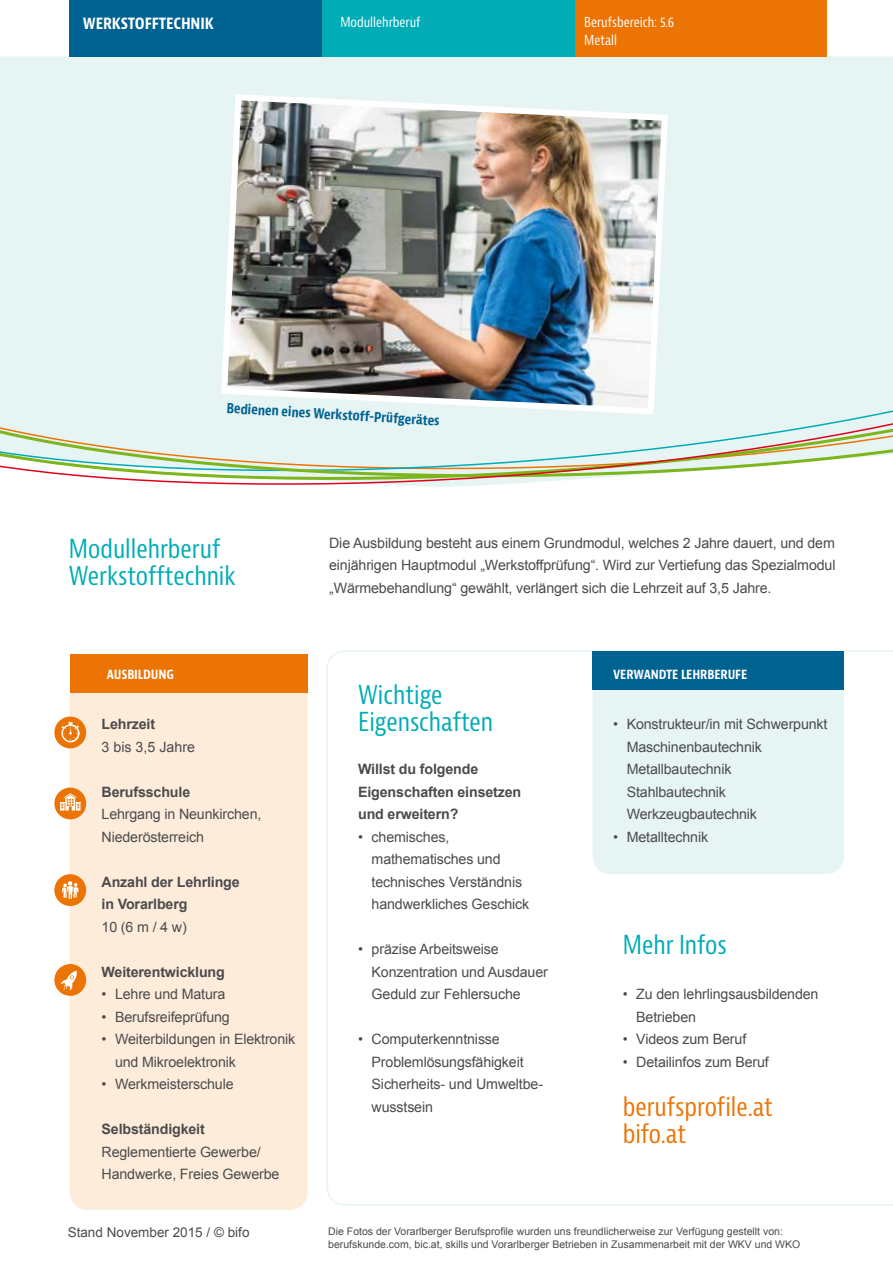
<style>
.page{position:relative;width:893px;height:1263px;background:#fff}
.page>*{position:absolute;margin:0;border:0;box-sizing:border-box;transform-origin:0 0}
.t1{font:condensed 25.5px/27px "Bernina Sans";color:#00acb6}
.t2{font:condensed 25.5px/27px "Bernina Sans";color:#ec7405}
.t3{font:700 condensed 16.5px "Bernina Sans";letter-spacing:-.01em;color:#fff}
.t4{font:14.25px/22.5px "Arial";letter-spacing:-.01em;color:#4b4b4d}
.t5{font:700 14.25px/22.5px "Arial";letter-spacing:-.01em;color:#4b4b4d}
.t6{font:condensed 13.5px/18px "Bernina Sans";color:#fff}
.t7{font:700 condensed 13.5px "Bernina Sans";color:#006291}
.t8{font:700 condensed 13.5px "Bernina Sans";letter-spacing:-.01em;color:#fff}
.t9{font:13.5px "Arial";color:#4b4b4d}
.t10{font:10.5px/13.5px "Arial";color:#4b4b4d}
</style>
<div class="page">
<div style="left:0;top:57px;width:893px;height:197px;background:#e7f4f4"></div>
<svg style="left:326px;top:650px;width:567px;height:556px"></svg>
<div style="left:70px;top:660px;width:238px;height:550px;background:#feecdb;border-radius:18px"></div>
<div style="left:54px;top:716px;width:32px;height:32px;background:#ec7405;border-radius:50%"></div>
<svg style="left:61px;top:722px;width:18px;height:20px"></svg>
<svg style="left:54px;top:787px;width:32px;height:32px"></svg>
<svg style="left:60px;top:793px;width:21px;height:17px"></svg>
<div style="left:54px;top:964px;width:32px;height:32px;background:#ec7405;border-radius:50%"></div>
<svg style="left:61px;top:971px;width:16px;height:19px"></svg>
<div style="left:54px;top:874px;width:32px;height:32px;background:#ec7405;border-radius:50%"></div>
<svg style="left:62px;top:881px;width:17px;height:18px"></svg>
<div style="left:70px;top:655px;width:238px;height:38px;background:#ec7405"></div>
<div style="left:593px;top:690px;width:251px;height:184px;background:#e7f4f4"></div>
<div style="left:593px;top:652px;width:251px;height:38px;background:#006291"></div>
<div style="left:0;top:254px;width:893px;height:12px;background:#e7f4f4"></div>
<svg style="left:0;top:268px;width:893px;height:219px;background:#e2ede6"></svg>
<div style="left:574px;top:0;width:253px;height:57px;background:#ec7405"></div>
<div style="left:322px;top:0;width:252px;height:57px;background:#00acb6"></div>
<div style="left:69px;top:0;width:253px;height:57px;background:#006291"></div>
<img style="left:218px;top:91px;width:453px;height:327px">
<p class="t3" style="left:83px;top:13px;width:132px">WERKSTOFFTECHNIK</p>
<p class="t6" style="left:340px;top:13px;width:82px">Modullehrberuf</p>
<p class="t6" style="left:584px;top:13px;width:92px">Berufsbereich: 5.6<br>Metall</p>
<p class="t7" style="left:227px;top:400px;width:215px;rotate:3deg">Bedienen eines Werkstoff-Prüfgerätes</p>
<h1 class="t1" style="left:69px;top:536px;width:168px">Modullehrberuf<br>Werkstofftechnik</h1>
<p class="t4" style="left:329px;top:532px;width:508px;text-align:justify">Die Ausbildung besteht aus einem Grundmodul, welches 2 Jahre dauert, und dem einjährigen Hauptmodul „Werkstoffprüfung“. Wird zur Vertiefung das Spezialmodul „Wärmebehandlung“ gewählt, verlängert sich die Lehrzeit auf 3,5 Jahre.</p>
<p class="t8" style="left:107px;top:666px;width:69px">AUSBILDUNG</p>
<p class="t8" style="left:613px;top:666px;width:136px">VERWANDTE LEHRBERUFE</p>
<p class="t4" style="left:627px;top:713px;width:202px;text-indent:-13px">• Konstrukteur/in mit Schwerpunkt<br>Maschinenbautechnik<br>Metallbautechnik<br>Stahlbautechnik<br>Werkzeugbautechnik</p>
<p class="t4" style="left:613px;top:825px;width:96px">• Metalltechnik</p>
<h1 class="t1" style="left:358px;top:682px;width:137px">Wichtige<br>Eigenschaften</h1>
<p class="t5" style="left:358px;top:758px;width:165px">Willst du folgende<br>Eigenschaften einsetzen und erweitern?</p>
<p class="t4" style="left:372px;top:825px;width:159px;text-indent:-13px">• chemisches, mathematisches und technisches Verständnis handwerkliches Geschick</p>
<p class="t4" style="left:372px;top:938px;width:178px;text-indent:-13px">• präzise Arbeitsweise<br>Konzentration und Ausdauer<br>Geduld zur Fehlersuche</p>
<p class="t4" style="left:372px;top:1028px;width:173px;text-indent:-13px">• Computerkenntnisse<br>Problemlösungsfähigkeit<br>Sicherheits- und Umweltbe&shy;wusstsein</p>
<p class="t5" style="left:102px;top:713px;width:55px">Lehrzeit</p>
<p class="t4" style="left:102px;top:735px;width:95px">3 bis 3,5 Jahre</p>
<p class="t5" style="left:102px;top:781px;width:90px">Berufsschule</p>
<p class="t4" style="left:102px;top:803px;width:161px">Lehrgang in Neunkirchen,<br>Niederösterreich</p>
<p class="t5" style="left:102px;top:871px;width:140px">Anzahl der Lehrlinge in Vorarlberg</p>
<p class="t4" style="left:102px;top:915px;width:87px">10 (6 m / 4 w)</p>
<p class="t5" style="left:102px;top:961px;width:125px">Weiterentwicklung</p>
<p class="t4" style="left:102px;top:983px;width:125px">• Lehre und Matura</p>
<p class="t4" style="left:102px;top:1005px;width:130px">• Berufsreifeprüfung</p>
<p class="t4" style="left:115px;top:1028px;width:182px;text-indent:-13px">• Weiterbildungen in Elektronik und Mikroelektronik</p>
<p class="t4" style="left:102px;top:1073px;width:134px">• Werkmeisterschule</p>
<p class="t5" style="left:102px;top:1118px;width:105px">Selbständigkeit</p>
<p class="t4" style="left:102px;top:1140px;width:179px">Reglementierte Gewerbe/<br>Handwerke, Freies Gewerbe</p>
<h1 class="t1" style="left:623px;top:932px;width:106px">Mehr Infos</h1>
<p class="t4" style="left:636px;top:983px;width:184px;text-indent:-13px">• Zu den lehrlingsausbildenden<br>Betrieben</p>
<p class="t4" style="left:623px;top:1028px;width:125px">• Videos zum Beruf</p>
<p class="t4" style="left:623px;top:1050px;width:148px">• Detailinfos zum Beruf</p>
<h1 class="t2" style="left:623px;top:1094px;width:152px">berufsprofile.at bifo.at</h1>
<p class="t9" style="left:68px;top:1223px;width:183px">Stand November 2015 / © bifo</p>
<p class="t10" style="left:328px;top:1224px;width:474px">Die Fotos der Vorarlberger Berufsprofile wurden uns freundlicherweise zur Verfügung gestellt von: berufskunde.com, bic.at, skills und Vorarlberger Betrieben in Zusammenarbeit mit der WKV und WKO</p>
</div>
